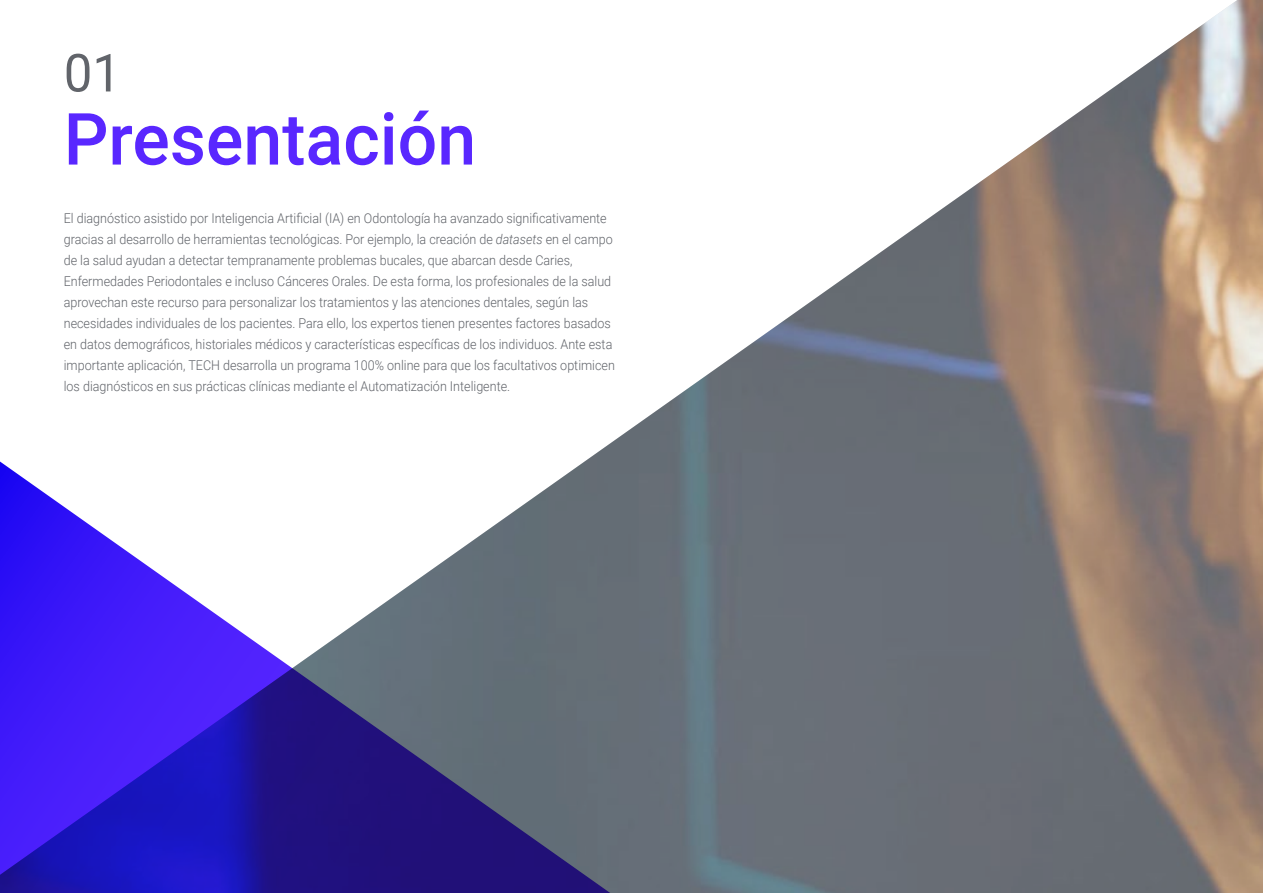
<style>
.page{position:relative;width:1263px;height:893px;background:#fff}
.page>*{position:absolute;margin:0;border:0;box-sizing:border-box;transform-origin:0 0}
.t1{font:500 72px "Roboto";color:#5927ff}
.t2{font:52.5px "Roboto";color:#61646a}
.t3{font:300 13.5px/21px "Roboto";color:#61646a;scale:.93 1}
.s1{font-style:italic}
</style>
<div class="page">
<img style="left:606px;top:0;width:657px;height:893px">
<svg style="left:0;top:446px;width:640px;height:447px"></svg>
<h2 class="t2" style="left:64px;top:36px;width:59px">01</h2>
<h1 class="t1" style="left:64px;top:89px;width:414px">Presentación</h1>
<p class="t3" style="left:64px;top:207px;width:594px">El diagnóstico asistido por Inteligencia Artificial (IA) en Odontología ha avanzado significativamente gracias al desarrollo de herramientas tecnológicas. Por ejemplo, la creación de <span class="s1">datasets</span> en el campo de la salud ayudan a detectar tempranamente problemas bucales, que abarcan desde Caries, Enfermedades Periodontales e incluso Cánceres Orales. De esta forma, los profesionales de la salud aprovechan este recurso para personalizar los tratamientos y las atenciones dentales, según las necesidades individuales de los pacientes. Para ello, los expertos tienen presentes factores basados en datos demográficos, historiales médicos y características específicas de los individuos. Ante esta importante aplicación, TECH desarrolla un programa 100% online para que los facultativos optimicen los diagnósticos en sus prácticas clínicas mediante el Automatización Inteligente.</p>
</div>
